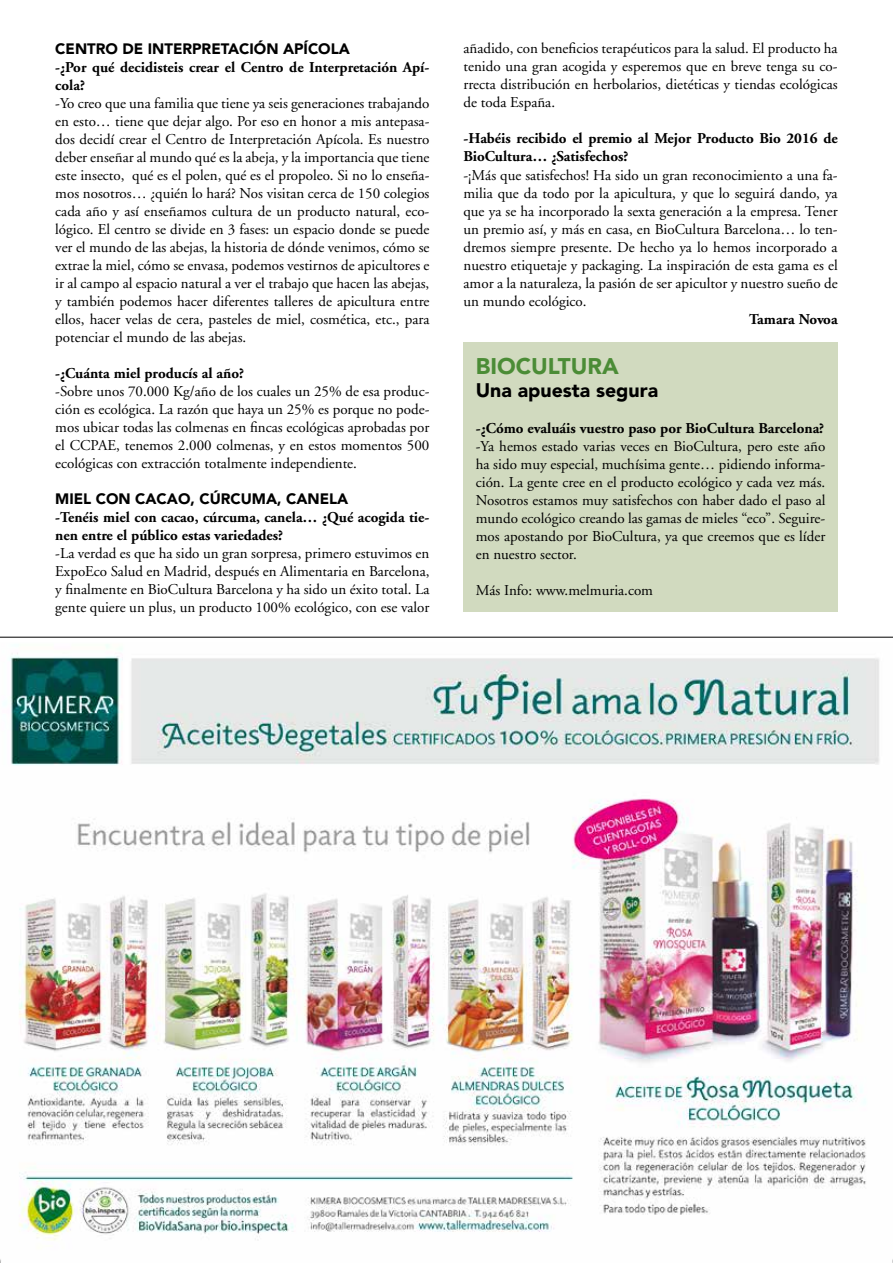
<style>
.page{position:relative;width:893px;height:1263px;background:#fff}
.page>*{position:absolute;margin:0;border:0;box-sizing:border-box;transform-origin:0 0}
.t1{font:900 22.5px "Avenir";color:#4b8c36}
.t2{font:900 19.5px "Avenir";color:#000}
.t3{font:15px/18px "Adobe Garamond";color:#000;text-align:justify}
.t4{font:700 15px/18px "Adobe Garamond";color:#000}
.t5{font:900 15px "Avenir";color:#000}
</style>
<div class="page">
<div style="left:463px;top:342px;width:375px;height:270px;background:#d1dabf"></div>
<img style="left:0;top:644px;width:893px;height:619px">
<hr style="left:0;top:637px;width:893px;height:1px;background:#000">
<p class="t5" style="left:55px;top:40px;width:296px">CENTRO DE INTERPRETACIÓN APÍCOLA</p>
<p class="t4" style="left:55px;top:58px;width:376px">-¿Por qué decidisteis crear el Centro de Interpretación Apí&shy;cola?</p>
<p class="t3" style="left:55px;top:95px;width:376px">-Yo creo que una familia que tiene ya seis generaciones trabajando en esto… tiene que dejar algo. Por eso en honor a mis antepasa&shy;dos decidí crear el Centro de Interpretación Apícola. Es nuestro deber enseñar al mundo qué es la abeja, y la importancia que tiene este insecto, qué es el polen, qué es el propoleo. Si no lo enseña&shy;mos nosotros… ¿quién lo hará? Nos visitan cerca de 150 colegios cada año y así enseñamos cultura de un producto natural, eco&shy;lógico. El centro se divide en 3 fases: un espacio donde se puede ver el mundo de las abejas, la historia de dónde venimos, cómo se extrae la miel, cómo se envasa, podemos vestirnos de apicultores e ir al campo al espacio natural a ver el trabajo que hacen las abejas, y también podemos hacer diferentes talleres de apicultura entre ellos, hacer velas de cera, pasteles de miel, cosmética, etc., para potenciar el mundo de las abejas.</p>
<p class="t4" style="left:55px;top:364px;width:190px">-¿Cuánta miel producís al año?</p>
<p class="t3" style="left:55px;top:383px;width:376px">-Sobre unos 70.000 Kg/año de los cuales un 25% de esa produc&shy;ción es ecológica. La razón que haya un 25% es porque no pode&shy;mos ubicar todas las colmenas en fincas ecológicas aprobadas por el CCPAE, tenemos 2.000 colmenas, y en estos momentos 500 ecológicas con extracción totalmente independiente.</p>
<p class="t5" style="left:55px;top:490px;width:294px">MIEL CON CACAO, CÚRCUMA, CANELA</p>
<p class="t4" style="left:55px;top:508px;width:376px">-Tenéis miel con cacao, cúrcuma, canela… ¿Qué acogida tie&shy;nen entre el público estas variedades?</p>
<p class="t3" style="left:55px;top:545px;width:376px">-La verdad es que ha sido un gran sorpresa, primero estuvimos en ExpoEco Salud en Madrid, después en Alimentaria en Barcelona, y finalmente en BioCultura Barcelona y ha sido un éxito total. La gente quiere un plus, un producto 100% ecológico, con ese valor</p>
<p class="t3" style="left:463px;top:40px;width:376px">añadido, con beneficios terapéuticos para la salud. El producto ha tenido una gran acogida y esperemos que en breve tenga su co&shy;rrecta distribución en herbolarios, dietéticas y tiendas ecológicas de toda España.</p>
<p class="t4" style="left:463px;top:130px;width:376px">-Habéis recibido el premio al Mejor Producto Bio 2016 de<br>BioCultura… ¿Satisfechos?</p>
<p class="t3" style="left:463px;top:166px;width:376px">-¡Más que satisfechos! Ha sido un gran reconocimiento a una fa&shy;milia que da todo por la apicultura, y que lo seguirá dando, ya que ya se ha incorporado la sexta generación a la empresa. Tener un premio así, y más en casa, en BioCultura Barcelona… lo ten&shy;dremos siempre presente. De hecho ya lo hemos incorporado a nuestro etiquetaje y packaging. La inspiración de esta gama es el amor a la naturaleza, la pasión de ser apicultor y nuestro sueño de un mundo ecológico.</p>
<p class="t4" style="left:749px;top:310px;width:90px">Tamara Novoa</p>
<h1 class="t1" style="left:476px;top:353px;width:144px">BIOCULTURA</h1>
<h2 class="t2" style="left:476px;top:379px;width:184px">Una apuesta segura</h2>
<p class="t4" style="left:476px;top:420px;width:350px">-¿Cómo evaluáis vuestro paso por BioCultura Barcelona?</p>
<p class="t3" style="left:476px;top:438px;width:351px">-Ya hemos estado varias veces en BioCultura, pero este año ha sido muy especial, muchísima gente… pidiendo informa&shy;ción. La gente cree en el producto ecológico y cada vez más.<br>Nosotros estamos muy satisfechos con haber dado el paso al mundo ecológico creando las gamas de mieles “eco”. Seguire&shy;mos apostando por BioCultura, ya que creemos que es líder en nuestro sector.</p>
<p class="t3" style="left:476px;top:582px;width:179px">Más Info: www.melmuria.com</p>
</div>
